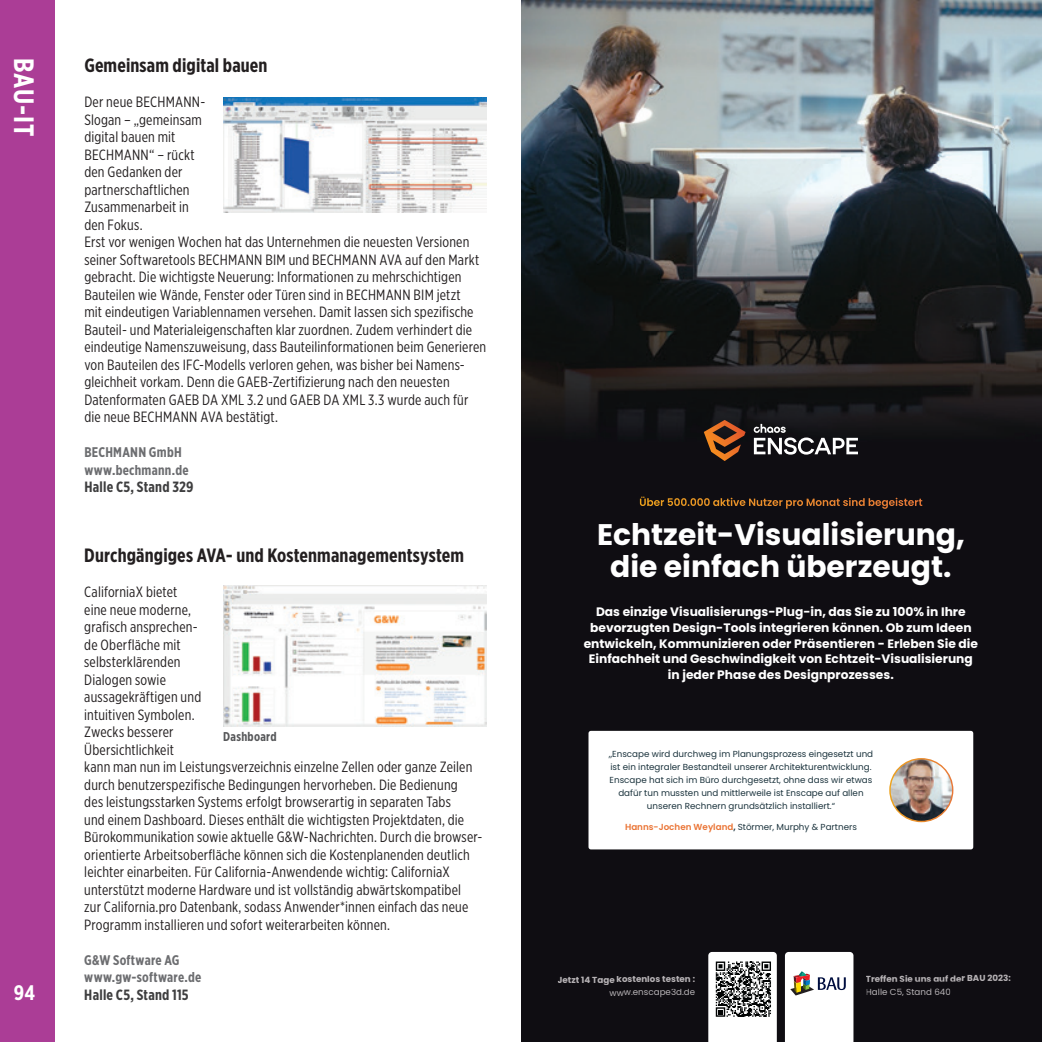
<style>
.page{position:relative;width:1042px;height:1042px;background:#fff}
.page>*{position:absolute;margin:0;border:0;box-sizing:border-box;transform-origin:0 0}
.t1{font:700 29.75px/32.2px "Poppins";color:#fff;text-align:center}
.t2{font:700 28px "Gotham X Narrow";color:#fff}
.t3{font:700 21px "Gotham X Narrow";color:#fff}
.t4{font:700 19.25px "Gotham X Narrow";letter-spacing:.01em;color:#231f20}
.t5{font:14.88px/17.5px "Gotham X Narrow";letter-spacing:.015em;color:#231f20}
.t6{font:700 14.88px "Gotham X Narrow";letter-spacing:.015em;color:#3e3e3f}
.t7{font:700 14px/17.5px "Gotham X Narrow";letter-spacing:.02em;color:#6c6d70}
.t8{font:700 12.78px "Gotham X Narrow";letter-spacing:.02em;color:#57585a}
.t9{font:700 12.25px/15.8px "Poppins";color:#fff;text-align:center}
.t10{font:8.75px/13.1px "Poppins";color:#1b333d;text-align:center}
.t11{font:700 8.75px "Poppins";letter-spacing:-.005em;color:#b7b3b6}
.t12{font:8.75px "Poppins";letter-spacing:-.005em;color:#b7b3b6}
.s1{font-weight:600;color:#ea7435}
.s2{font-weight:600}
</style>
<div class="page">
<div style="left:0;top:0;width:55px;height:1042px;background:#ab3d96"></div>
<img style="left:223px;top:97px;width:263px;height:115px">
<img style="left:223px;top:586px;width:263px;height:141px">
<div style="left:521px;top:0;width:521px;height:1042px;background:#0f0d12"></div>
<img style="left:521px;top:0;width:521px;height:433px">
<svg style="left:753px;top:424px;width:105px;height:31px"></svg>
<svg style="left:704px;top:420px;width:41px;height:41px"></svg>
<div style="left:588px;top:731px;width:385px;height:118px;background:#fff;border-radius:2px"></div>
<img style="left:889px;top:758px;width:64px;height:64px">
<svg style="left:639px;top:496px;width:283px;height:13px"></svg>
<svg style="left:785px;top:952px;width:68px;height:90px;background:#f1f0ef"></svg>
<svg style="left:708px;top:952px;width:69px;height:90px;background:#bbbcbc"></svg>
<h2 class="t2" style="left:41px;top:58px;width:80px;rotate:90deg">BAU-IT</h2>
<h3 class="t3" style="left:14px;top:979px;width:23px">94</h3>
<p class="t4" style="left:84px;top:53px;width:185px">Gemeinsam digital bauen</p>
<p class="t5" style="left:84px;top:93px;width:403px">Der neue BECHMANN-<br>Slogan – „gemeinsam<br>digital bauen mit<br>BECHMANN“ – rückt<br>den Gedanken der<br>partnerschaftlichen<br>Zusammenarbeit in<br>den Fokus.<br>Erst vor wenigen Wochen hat das Unternehmen die neuesten Versionen seiner Softwaretools BECHMANN BIM und BECHMANN AVA auf den Markt gebracht. Die wichtigste Neuerung: Informationen zu mehrschichtigen Bauteilen wie Wände, Fenster oder Türen sind in BECHMANN BIM jetzt<br>mit eindeutigen Variablennamen versehen. Damit lassen sich spezifische Bauteil- und Materialeigenschaften klar zuordnen. Zudem verhindert die eindeutige Namenszuweisung, dass Bauteilinformationen beim Generieren von Bauteilen des IFC-Modells verloren gehen, was bisher bei Namens&shy;gleichheit vorkam. Denn die GAEB-Zertifizierung nach den neuesten Datenformaten GAEB DA XML 3.2 und GAEB DA XML 3.3 wurde auch für die neue BECHMANN AVA bestätigt.</p>
<p class="t7" style="left:84px;top:443px;width:106px">BECHMANN GmbH www.bechmann.de</p>
<p class="t6" style="left:84px;top:478px;width:111px">Halle C5, Stand 329</p>
<p class="t4" style="left:84px;top:543px;width:381px">Durchgängiges AVA- und Kostenmanagementsystem</p>
<p class="t5" style="left:84px;top:583px;width:398px">CaliforniaX bietet<br>eine neue moderne,<br>grafisch ansprechen-<br>de Oberfläche mit<br>selbsterklärenden<br>Dialogen sowie<br>aussagekräftigen und<br>intuitiven Symbolen.<br>Zwecks besserer<br>Übersichtlichkeit<br>kann man nun im Leistungsverzeichnis einzelne Zellen oder ganze Zeilen durch benutzerspezifische Bedingungen hervorheben. Die Bedienung<br>des leistungsstarken Systems erfolgt browserartig in separaten Tabs<br>und einem Dashboard. Dieses enthält die wichtigsten Projektdaten, die Bürokommunikation sowie aktuelle G&amp;W-Nachrichten. Durch die browser&shy;orientierte Arbeitsoberfläche können sich die Kostenplanenden deutlich leichter einarbeiten. Für California-Anwendende wichtig: CaliforniaX unterstützt moderne Hardware und ist vollständig abwärtskompatibel zur California.pro Datenbank, sodass Anwender*innen einfach das neue Programm installieren und sofort weiterarbeiten können.</p>
<p class="t7" style="left:84px;top:951px;width:119px">G&amp;W Software AG www.gw-software.de</p>
<p class="t6" style="left:84px;top:985px;width:106px">Halle C5, Stand 115</p>
<p class="t8" style="left:223px;top:729px;width:55px">Dashboard</p>
<h1 class="t1" style="left:597px;top:519px;width:369px">Echtzeit-Visualisierung, die einfach überzeugt.</h1>
<p class="t9" style="left:584px;top:604px;width:396px">Das einzige Visualisierungs-Plug-in, das Sie zu 100% in Ihre bevorzugten Design-Tools integrieren können. Ob zum Ideen entwickeln, Kommunizieren oder Präsentieren - Erleben Sie die Einfachheit und Geschwindigkeit von Echtzeit-Visualisierung in jeder Phase des Designprozesses.</p>
<p class="t10" style="left:609px;top:747px;width:266px">„Enscape wird durchweg im Planungsprozess eingesetzt und ist ein integraler Bestandteil unserer Architekturentwicklung.<br>Enscape hat sich im Büro durchgesetzt, ohne dass wir etwas dafür tun mussten und mittlerweile ist Enscape auf allen unseren Rechnern grundsätzlich installiert.“</p>
<p class="t10" style="left:625px;top:820px;width:233px"><span class="s1">Hanns-Jochen Weyland</span><span class="s2">,</span> Störmer, Murphy &amp; Partners</p>
<p class="t11" style="left:557px;top:974px;width:139px">Jetzt 14 Tage kostenlos testen :</p>
<p class="t12" style="left:609px;top:987px;width:87px">www.enscape3d.de</p>
<p class="t11" style="left:866px;top:973px;width:147px">Treffen Sie uns auf der BAU 2023:</p>
<p class="t12" style="left:866px;top:986px;width:87px">Halle C5, Stand 640</p>
</div>
